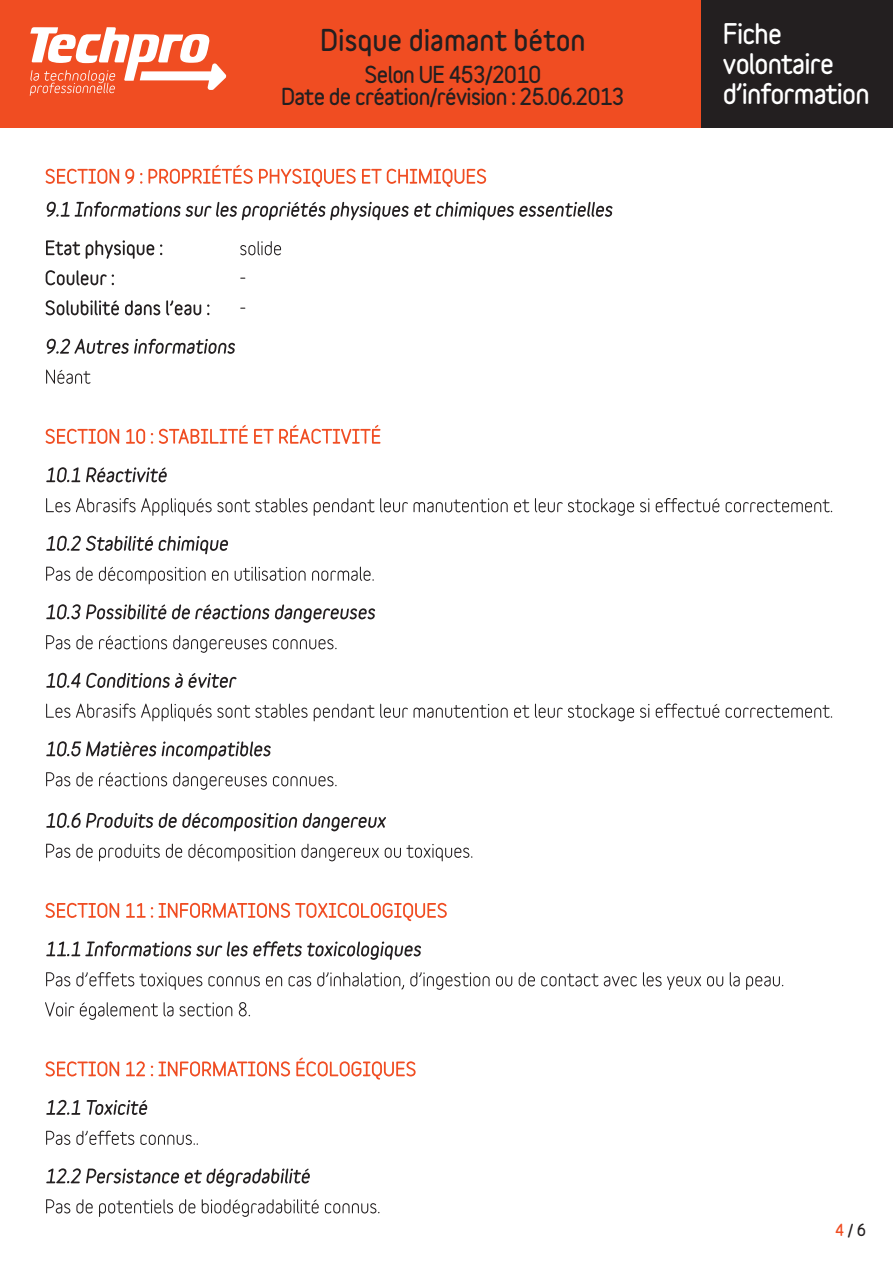
<style>
.page{position:relative;width:893px;height:1263px;background:#fff}
.page>*{position:absolute;margin:0;border:0;box-sizing:border-box;transform-origin:0 0}
.t1{font:900 27px "Variable";color:#231f20}
.t2{font:900 25.5px/30px "Variable";letter-spacing:-.03em;color:#fff}
.t3{font:900 21px/22.5px "Variable";letter-spacing:-.03em;color:#231f20;text-align:center}
.t4{font:900 15px "Variable";color:#231f20}
.s1{color:#f04d22}
</style>
<div class="page">
<div style="left:0;top:0;width:723px;height:128px;background:#f04d22"></div>
<div style="left:702px;top:0;width:191px;height:128px;background:#231f20"></div>
<svg style="left:30px;top:27px;width:196px;height:69px"></svg>
<svg style="left:46px;top:1199px;width:333px;height:18px"></svg>
<svg style="left:46px;top:1168px;width:264px;height:19px"></svg>
<svg style="left:46px;top:1130px;width:152px;height:15px"></svg>
<svg style="left:46px;top:1100px;width:102px;height:15px"></svg>
<svg style="left:46px;top:1057px;width:370px;height:22px"></svg>
<svg style="left:45px;top:1002px;width:205px;height:18px"></svg>
<svg style="left:46px;top:972px;width:737px;height:18px"></svg>
<svg style="left:46px;top:941px;width:375px;height:19px"></svg>
<svg style="left:46px;top:903px;width:401px;height:18px"></svg>
<svg style="left:46px;top:844px;width:426px;height:17px"></svg>
<svg style="left:46px;top:813px;width:340px;height:18px"></svg>
<svg style="left:46px;top:772px;width:291px;height:18px"></svg>
<svg style="left:46px;top:741px;width:225px;height:19px"></svg>
<svg style="left:46px;top:703px;width:786px;height:18px"></svg>
<svg style="left:46px;top:673px;width:191px;height:15px"></svg>
<svg style="left:46px;top:635px;width:291px;height:18px"></svg>
<svg style="left:46px;top:604px;width:329px;height:19px"></svg>
<svg style="left:46px;top:567px;width:328px;height:17px"></svg>
<svg style="left:46px;top:536px;width:182px;height:18px"></svg>
<svg style="left:46px;top:498px;width:786px;height:18px"></svg>
<svg style="left:46px;top:467px;width:121px;height:15px"></svg>
<svg style="left:46px;top:425px;width:334px;height:19px"></svg>
<svg style="left:46px;top:370px;width:45px;height:14px"></svg>
<svg style="left:46px;top:339px;width:189px;height:15px"></svg>
<svg style="left:46px;top:300px;width:199px;height:15px"></svg>
<svg style="left:46px;top:270px;width:199px;height:15px"></svg>
<svg style="left:46px;top:240px;width:235px;height:19px"></svg>
<svg style="left:46px;top:202px;width:567px;height:18px"></svg>
<svg style="left:46px;top:165px;width:440px;height:22px"></svg>
<p class="t1" style="left:320px;top:23px;width:267px">Disque diamant béton</p>
<p class="t3" style="left:281px;top:63px;width:345px">Selon UE 453/2010<br>Date de création/révision : 25.06.2013</p>
<p class="t2" style="left:723px;top:19px;width:148px">Fiche volontaire d’information</p>
<p class="t4" style="left:835px;top:1220px;width:32px"><span class="s1">4</span> / 6</p>
</div>
